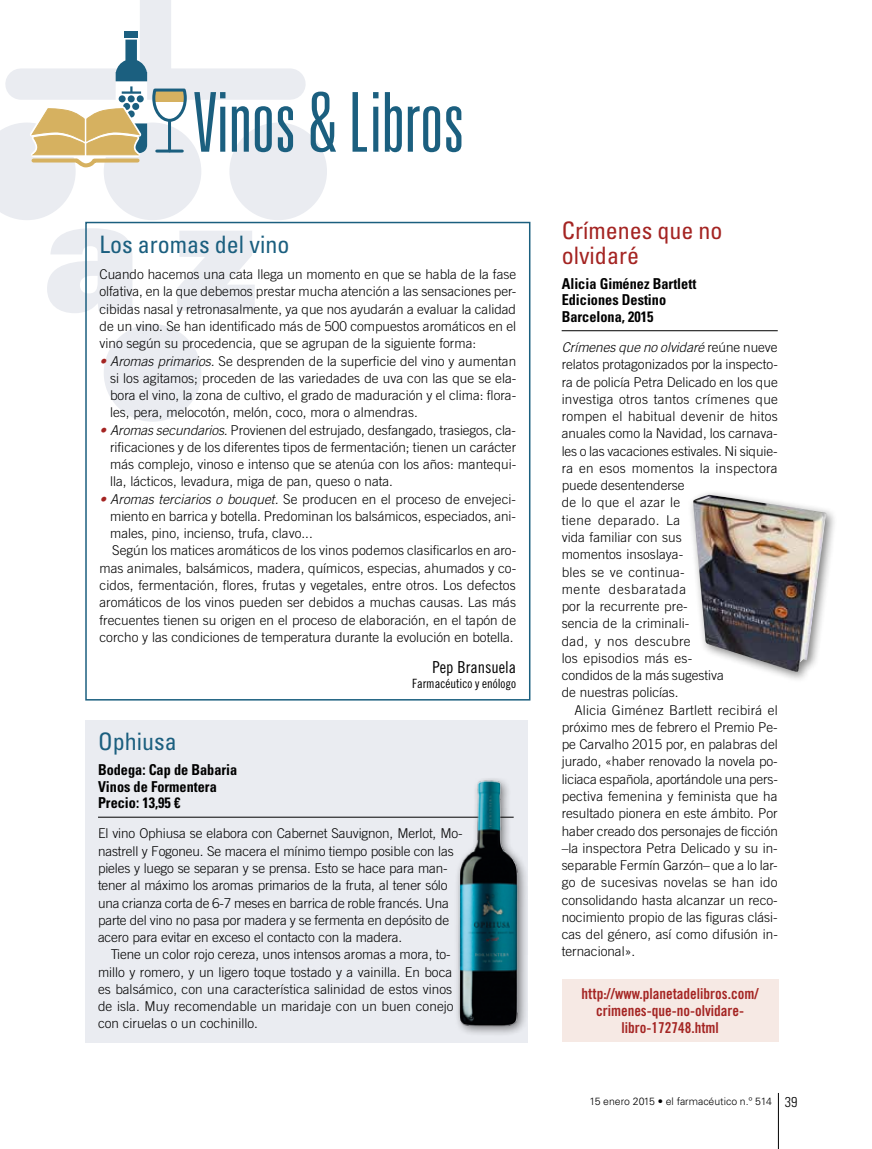
<style>
.page{position:relative;width:872px;height:1149px;background:#fff}
.page>*{position:absolute;margin:0;border:0;box-sizing:border-box;transform-origin:0 0}
.t1{font:300 ultra-condensed 82.5px "Univers LT Std";color:#1b5f7f}
.t2{font:condensed 24px "Univers LT Std";color:#1b5f7f}
.t3{font:condensed 24px/24.8px "Univers LT Std";color:#a42422}
.t4{font:16.5px "Trade Gothic LT Std Cn 18";color:#000}
.t5{font:700 condensed 15px/16.5px "Univers LT Std";color:#000;scale:.95 1}
.t6{font:15px/17.2px "Trade Gothic LT Std Bd Cn 20";color:#a42422;text-align:center}
.t7{font:300 13.5px/17.2px "Trade Gothic LT Std";color:#000;text-align:justify}
.t8{font:12.75px "Trade Gothic LT Std Cn 18";color:#000}
.t9{font:300 10.5px "Univers LT Std";color:#000}
.s1{font-style:italic;color:#a42422}
.s2{font-style:italic}
.s3{font-stretch:condensed;font-size:14.25px}
</style>
<div class="page">
<div style="left:21px;top:68px;width:269px;height:32px;background:#eaecf1"></div>
<div style="left:140px;top:0;width:31px;height:83px;background:#eaecf1"></div>
<div style="left:104px;top:122px;width:97px;height:98px;background:#eaecf1;border-radius:50%"></div>
<div style="left:229px;top:122px;width:98px;height:98px;background:#eaecf1;border-radius:50%"></div>
<div style="left:104px;top:324px;width:97px;height:97px;background:#eaecf1;border-radius:50%"></div>
<svg style="left:47px;top:228px;width:85px;height:85px"></svg>
<svg style="left:177px;top:231px;width:78px;height:80px"></svg>
<div style="left:124px;top:32px;width:14px;height:6px;background:#1b5f7f"></div>
<svg style="left:0;top:40px;width:187px;height:180px"></svg>
<hr style="left:778px;top:1092px;width:1px;height:56px;background:#000">
<div style="left:85px;top:222px;width:445px;height:478px;border:2px solid #1b5f7f"></div>
<div style="left:85px;top:720px;width:443px;height:322px;background:#eaecf1"></div>
<hr style="left:98px;top:816px;width:415px;height:1px;background:#000">
<img style="left:436px;top:779px;width:90px;height:255px">
<hr style="left:561px;top:330px;width:216px;height:1px;background:#000">
<div style="left:561px;top:979px;width:217px;height:62px;background:#f6e9e4"></div>
<div style="left:687px;top:488px;width:151px;height:195px;background:#000;opacity:.5"></div>
<img style="left:693px;top:494px;width:133px;height:177px">
<h1 class="t1" style="left:194px;top:79px;width:272px">Vinos &amp; Libros</h1>
<h2 class="t2" style="left:99px;top:229px;width:191px">Los aromas del vino</h2>
<p class="t7" style="left:99px;top:265px;width:418px">Cuando hacemos una cata llega un momento en que se habla de la fase olfativa, en la que debemos prestar mucha atención a las sensaciones per&shy;cibidas nasal y retronasalmente, ya que nos ayudarán a evaluar la calidad de un vino. Se han identificado más de 500 compuestos aromáticos en el vino según su procedencia, que se agrupan de la siguiente forma:</p>
<p class="t7" style="left:110px;top:352px;width:407px;text-indent:-11px"><span class="s1">•</span> <span class="s2">Aromas primarios.</span> Se desprenden de la superficie del vino y aumentan si los agitamos; proceden de las variedades de uva con las que se ela&shy;bora el vino, la zona de cultivo, el grado de maduración y el clima: flora&shy;les, pera, melocotón, melón, coco, mora o almendras.</p>
<p class="t7" style="left:110px;top:421px;width:407px;text-indent:-11px"><span class="s1">•</span> <span class="s2">Aromas secundarios.</span> Provienen del estrujado, desfangado, trasiegos, cla&shy;rificaciones y de los diferentes tipos de fermentación; tienen un carácter más complejo, vinoso e intenso que se atenúa con los años: mantequi&shy;lla, lácticos, levadura, miga de pan, queso o nata.</p>
<p class="t7" style="left:99px;top:490px;width:418px"><span class="s1">•</span> <span class="s2">Aromas terciarios o bouquet.</span> Se producen en el proceso de envejeci-</p>
<p class="t7" style="left:110px;top:507px;width:407px">miento en barrica y botella. Predominan los balsámicos, especiados, ani-</p>
<p class="t7" style="left:110px;top:524px;width:204px">males, pino, incienso, trufa, clavo...</p>
<p class="t7" style="left:112px;top:541px;width:405px">Según los matices aromáticos de los vinos podemos clasificarlos en aro-</p>
<p class="t7" style="left:99px;top:559px;width:418px">mas animales, balsámicos, madera, químicos, especias, ahumados y co-</p>
<p class="t7" style="left:99px;top:576px;width:418px">cidos, fermentación, flores, frutas y vegetales, entre otros. Los defectos</p>
<p class="t7" style="left:99px;top:593px;width:418px">aromáticos de los vinos pueden ser debidos a muchas causas. Las más</p>
<p class="t7" style="left:99px;top:610px;width:418px">frecuentes tienen su origen en el proceso de elaboración, en el tapón de</p>
<p class="t7" style="left:99px;top:628px;width:416px">corcho y las condiciones de temperatura durante la evolución en botella.</p>
<p class="t4" style="left:432px;top:656px;width:85px">Pep Bransuela</p>
<p class="t8" style="left:412px;top:676px;width:106px">Farmacéutico y enólogo</p>
<h2 class="t2" style="left:98px;top:726px;width:80px">Ophiusa</h2>
<p class="t5" style="left:98px;top:761px;width:148px">Bodega: Cap de Babaria<br>Vinos de Formentera<br>Precio: 13,95 €</p>
<p class="t7" style="left:98px;top:824px;width:366px;text-align:left">El vino Ophiusa se elabora con Cabernet Sauvignon, Merlot, Mo&shy;nastrell y Fogoneu. Se macera el mínimo tiempo posible con las pieles y luego se separan y se prensa. Esto se hace para man&shy;tener al máximo los aromas primarios de la fruta, al tener sólo una crianza corta de 6-7 meses en barrica de roble francés. Una parte del vino no pasa por madera y se fermenta en depósito de acero para evitar en exceso el contacto con la madera.</p>
<p class="t7" style="left:98px;top:945px;width:357px;text-align:left;text-indent:13px">Tiene un color rojo cereza, unos intensos aromas a mora, to&shy;millo y romero, y un ligero toque tostado y a vainilla. En boca es balsámico, con una característica salinidad de estos vinos de isla. Muy recomendable un maridaje con un buen conejo con ciruelas o un cochinillo.</p>
<h2 class="t3" style="left:561px;top:218px;width:162px">Crímenes que no olvidaré</h2>
<p class="t5" style="left:561px;top:275px;width:143px">Alicia Giménez Bartlett<br>Ediciones Destino<br>Barcelona, 2015</p>
<p class="t7" style="left:561px;top:338px;width:218px;text-align:left"><span class="s2">Crímenes que no olvidaré</span> reúne nueve relatos protagonizados por la inspecto&shy;ra de policía Petra Delicado en los que investiga otros tantos crímenes que rompen el habitual devenir de hitos anuales como la Navidad, los carnava&shy;les o las vacaciones estivales. Ni siquie&shy;ra en esos momentos la inspectora puede desentenderse<br>de lo que el azar le<br>tiene deparado. La<br>vida familiar con sus<br>momentos insoslaya-<br>bles se ve continua-<br>mente desbaratada<br>por la recurrente pre-<br>sencia de la criminali-<br>dad, y nos descubre<br>los episodios más es-<br>condidos de la más sugestiva<br>de nuestras policías.</p>
<p class="t7" style="left:561px;top:700px;width:218px;text-indent:13px">Alicia Giménez Bartlett recibirá el próximo mes de febrero el Premio Pe&shy;pe Carvalho 2015 por, en palabras del jurado, «haber renovado la novela po&shy;liciaca española, aportándole una pers&shy;pectiva femenina y feminista que ha resultado pionera en este ámbito. Por haber creado dos personajes de ficción –la inspectora Petra Delicado y su in&shy;separable Fermín Garzón– que a lo lar&shy;go de sucesivas novelas se han ido consolidando hasta alcanzar un reco&shy;nocimiento propio de las figuras clási&shy;cas del género, así como difusión in&shy;ternacional».</p>
<p class="t6" style="left:581px;top:984px;width:178px">http://www.planetadelibros.com/ crimenes-que-no-olvidare&shy;libro-172748.html</p>
<p class="t9" style="left:589px;top:1094px;width:209px">15 enero 2015 • el farmacéutico n.º 514 <span class="s3">39</span></p>
</div>
